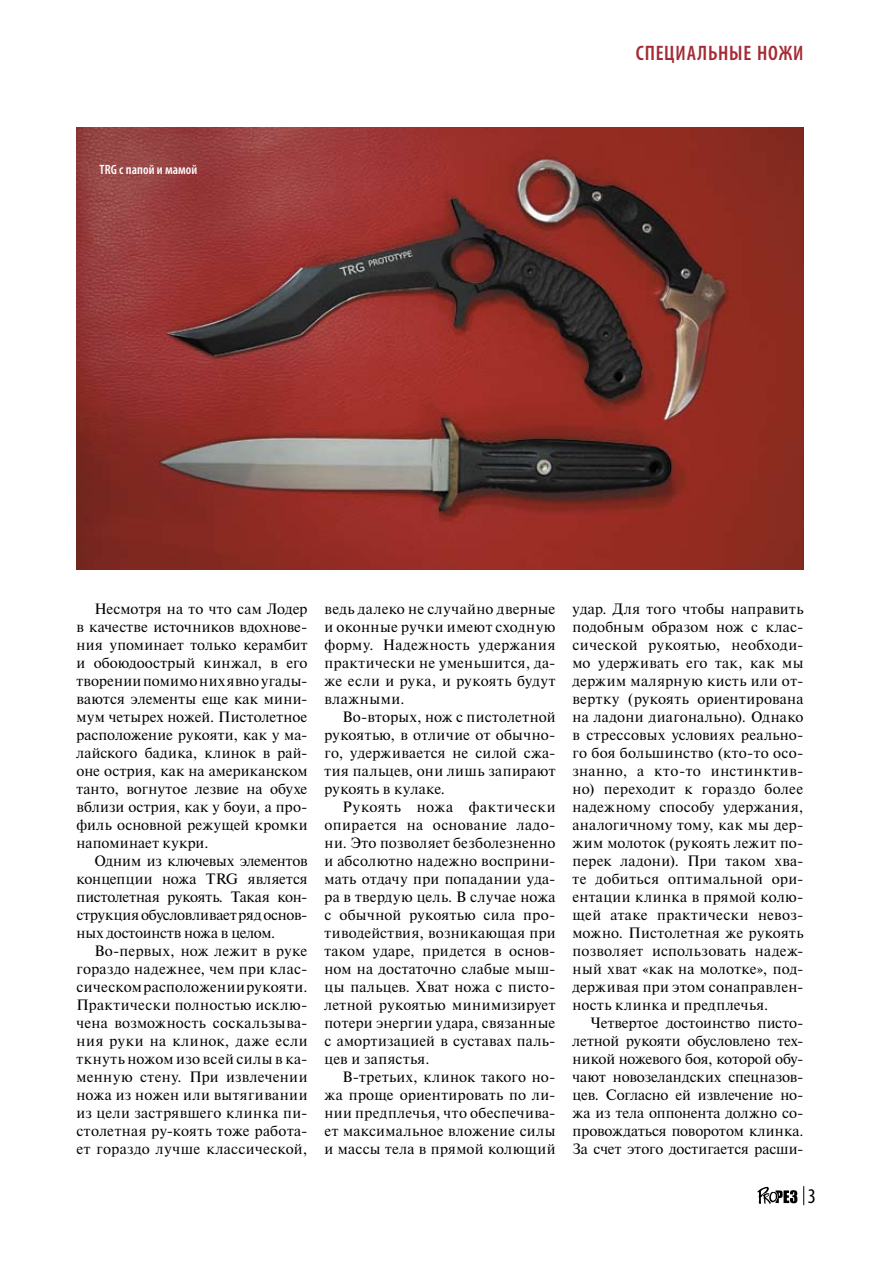
<style>
.page{position:relative;width:893px;height:1263px;background:#fff}
.page>*{position:absolute;margin:0;border:0;box-sizing:border-box;transform-origin:0 0}
.t1{font:600 condensed 21px "Myriad Pro";letter-spacing:.04em;color:#a52a33}
.t2{font:condensed 21px "Myriad Pro";color:#000}
.t3{font:15px/18px "Newton C";letter-spacing:.015em;color:#000;text-align:justify}
.t4{font:600 condensed 13.5px "Myriad Pro";letter-spacing:.005em;color:#fff}
</style>
<div class="page">
<svg style="left:757px;top:1187px;width:40px;height:17px"></svg>
<svg style="left:803px;top:1186px;width:1px;height:19px"></svg>
<img style="left:77px;top:128px;width:727px;height:442px">
<p class="t4" style="left:100px;top:161px;width:99px">TRG c папой и мамой</p>
<h1 class="t1" style="left:636px;top:40px;width:169px">специальные ножи</h1>
<p class="t3" style="left:77px;top:599px;width:233px;text-indent:18px">Несмотря на то что сам Лодер в качестве источников вдохнове‑ ния упоминает только керамбит и обоюдоострый кинжал, в его творении помимо них явно угады‑ ваются элементы еще как мини‑ мум четырех ножей. Пистолетное расположение рукояти, как у ма‑ лайского бадика, клинок в рай‑ оне острия, как на американском танто, вогнутое лезвие на обухе вблизи острия, как у боуи, а про‑ филь основной режущей кромки напоминает кукри.</p>
<p class="t3" style="left:77px;top:851px;width:233px;text-indent:18px">Одним из ключевых элементов концепции ножа TRG является пистолетная рукоять. Такая кон‑ струкция обусловливает ряд основ‑ ных достоинств ножа в целом.</p>
<p class="t3" style="left:76px;top:941px;width:233px;text-indent:18px">Во‑первых, нож лежит в руке гораздо надежнее, чем при клас‑ сическом расположении рукояти.<br>Практически полностью исклю‑ чена возможность соскальзыва‑ ния руки на клинок, даже если ткнуть ножом изо всей силы в ка‑ менную стену. При извлечении ножа из ножен или вытягивании из цели застрявшего клинка пи‑ столетная ру-коять тоже работа‑ ет гораздо лучше классической,</p>
<p class="t3" style="left:325px;top:599px;width:233px">ведь далеко не случайно дверные и оконные ручки имеют сходную форму. Надежность удержания практически не уменьшится, да‑ же если и рука, и рукоять будут влажными.</p>
<p class="t3" style="left:325px;top:707px;width:233px;text-indent:18px">Во‑вторых, нож с пистолетной рукоятью, в отличие от обычно‑ го, удерживается не силой сжа‑ тия пальцев, они лишь запирают рукоять в кулаке.</p>
<p class="t3" style="left:324px;top:797px;width:233px;text-indent:18px">Рукоять ножа фактически опирается на основание ладо‑ ни. Это позволяет безболезненно и абсолютно надежно восприни‑ мать отдачу при попадании уда‑ ра в твердую цель. В случае ножа с обычной рукоятью сила про‑ тиводействия, возникающая при таком ударе, придется в основ‑ ном на достаточно слабые мыш‑ цы пальцев. Хват ножа с писто‑ летной рукоятью минимизирует потери энергии удара, связанные с амортизацией в суставах паль‑ цев и запястья.</p>
<p class="t3" style="left:324px;top:1067px;width:233px;text-indent:18px">В‑третьих, клинок такого но‑ жа проще ориентировать по ли‑ нии предплечья, что обеспечива‑ ет максимальное вложение силы и массы тела в прямой колющий</p>
<p class="t3" style="left:572px;top:599px;width:233px">удар. Для того чтобы направить подобным образом нож с клас‑ сической рукоятью, необходи‑ мо удерживать его так, как мы держим малярную кисть или от‑ вертку (рукоять ориентирована на ладони диагонально). Однако в стрессовых условиях реально‑ го боя большинство (кто-то осо‑ знанно, а кто-то инстинктив‑ но) переходит к гораздо более надежному способу удержания, аналогичному тому, как мы дер‑ жим молоток (рукоять лежит по‑ перек ладони). При таком хва‑ те добиться оптимальной ори‑ ентации клинка в прямой колю‑ щей атаке практически невоз‑ можно. Пистолетная же рукоять позволяет использовать надеж‑ ный хват «как на молотке», под‑ держивая при этом сонаправлен‑ ность клинка и предплечья.</p>
<p class="t3" style="left:572px;top:1013px;width:233px;text-indent:18px">Четвертое достоинство писто‑ летной рукояти обусловлено тех‑ никой ножевого боя, которой обу‑ чают новозеландских спецназов‑ цев. Согласно ей извлечение но‑ жа из тела оппонента должно со‑ провождаться поворотом клинка.<br>За счет этого достигается расши‑</p>
<h1 class="t2" style="left:808px;top:1183px;width:10px">3</h1>
</div>
